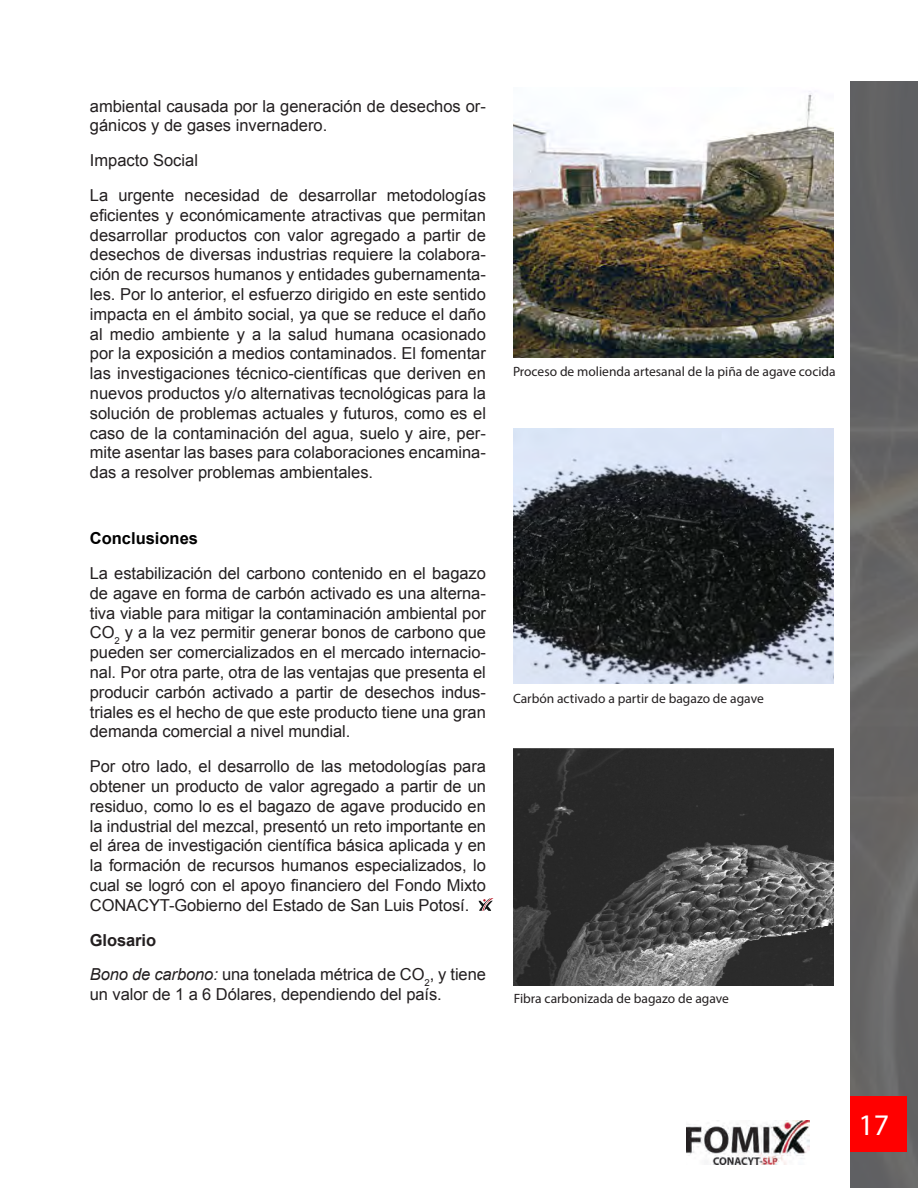
<style>
.page{position:relative;width:918px;height:1188px;background:#fff}
.page>*{position:absolute;margin:0;border:0;box-sizing:border-box;transform-origin:0 0}
.t1{font:30px "Myriad Pro";color:#fff}
.t2{font:16.5px/19.8px "Arial";letter-spacing:-.005em;color:#231f20;text-align:justify}
.t3{font:700 16.5px "Arial";color:#000}
.t4{font:700 16.5px "Arial";letter-spacing:-.005em;color:#231f20}
.t5{font:13.5px "Myriad Pro";color:#231f20}
.s1{font-style:italic}
</style>
<div class="page">
<img style="left:850px;top:81px;width:68px;height:1107px">
<img style="left:686px;top:1120px;width:124px;height:44px">
<div style="left:850px;top:1096px;width:57px;height:56px;background:#f00"></div>
<img style="left:514px;top:91px;width:320px;height:267px">
<img style="left:513px;top:748px;width:320px;height:238px">
<img style="left:513px;top:428px;width:320px;height:256px">
<svg style="left:478px;top:898px;width:15px;height:13px"></svg>
<p class="t2" style="left:90px;top:96px;width:398px">ambiental causada por la generación de desechos or&shy;gánicos y de gases invernadero.</p>
<p class="t2" style="left:90px;top:150px;width:110px">Impacto Social</p>
<p class="t2" style="left:90px;top:185px;width:398px">La urgente necesidad de desarrollar metodologías eficientes y económicamente atractivas que permitan desarrollar productos con valor agregado a partir de desechos de diversas industrias requiere la colabora&shy;ción de recursos humanos y entidades gubernamenta&shy;les. Por lo anterior, el esfuerzo dirigido en este sentido impacta en el ámbito social, ya que se reduce el daño al medio ambiente y a la salud humana ocasionado por la exposición a medios contaminados. El fomentar las investigaciones técnico-científicas que deriven en nuevos productos y/o alternativas tecnológicas para la solución de problemas actuales y futuros, como es el caso de la contaminación del agua, suelo y aire, per&shy;mite asentar las bases para colaboraciones encamina&shy;das a resolver problemas ambientales.</p>
<p class="t3" style="left:90px;top:527px;width:110px">Conclusiones</p>
<p class="t2" style="left:90px;top:563px;width:398px">La estabilización del carbono contenido en el bagazo de agave en forma de carbón activado es una alterna&shy;tiva viable para mitigar la contaminación ambiental por CO<sub>2</sub> y a la vez permitir generar bonos de carbono que pueden ser comercializados en el mercado internacio&shy;nal. Por otra parte, otra de las ventajas que presenta el producir carbón activado a partir de desechos indus&shy;triales es el hecho de que este producto tiene una gran demanda comercial a nivel mundial.</p>
<p class="t2" style="left:90px;top:756px;width:398px">Por otro lado, el desarrollo de las metodologías para obtener un producto de valor agregado a partir de un residuo, como lo es el bagazo de agave producido en la industrial del mezcal, presentó un reto importante en el área de investigación científica básica aplicada y en la formación de recursos humanos especializados, lo cual se logró con el apoyo financiero del Fondo Mixto CONACYT-Gobierno del Estado de San Luis Potosí.</p>
<p class="t4" style="left:90px;top:928px;width:68px">Glosario</p>
<p class="t2" style="left:90px;top:965px;width:398px"><span class="s1">Bono de carbono:</span> una tonelada métrica de CO<sub>2</sub>, y tiene un valor de 1 a 6 Dólares, dependiendo del país.</p>
<p class="t5" style="left:513px;top:363px;width:324px">Proceso de molienda artesanal de la piña de agave cocida</p>
<p class="t5" style="left:513px;top:690px;width:252px">Carbón activado a partir de bagazo de agave</p>
<p class="t5" style="left:514px;top:991px;width:217px">Fibra carbonizada de bagazo de agave</p>
<h1 class="t1" style="left:859px;top:1107px;width:32px">17</h1>
</div>
